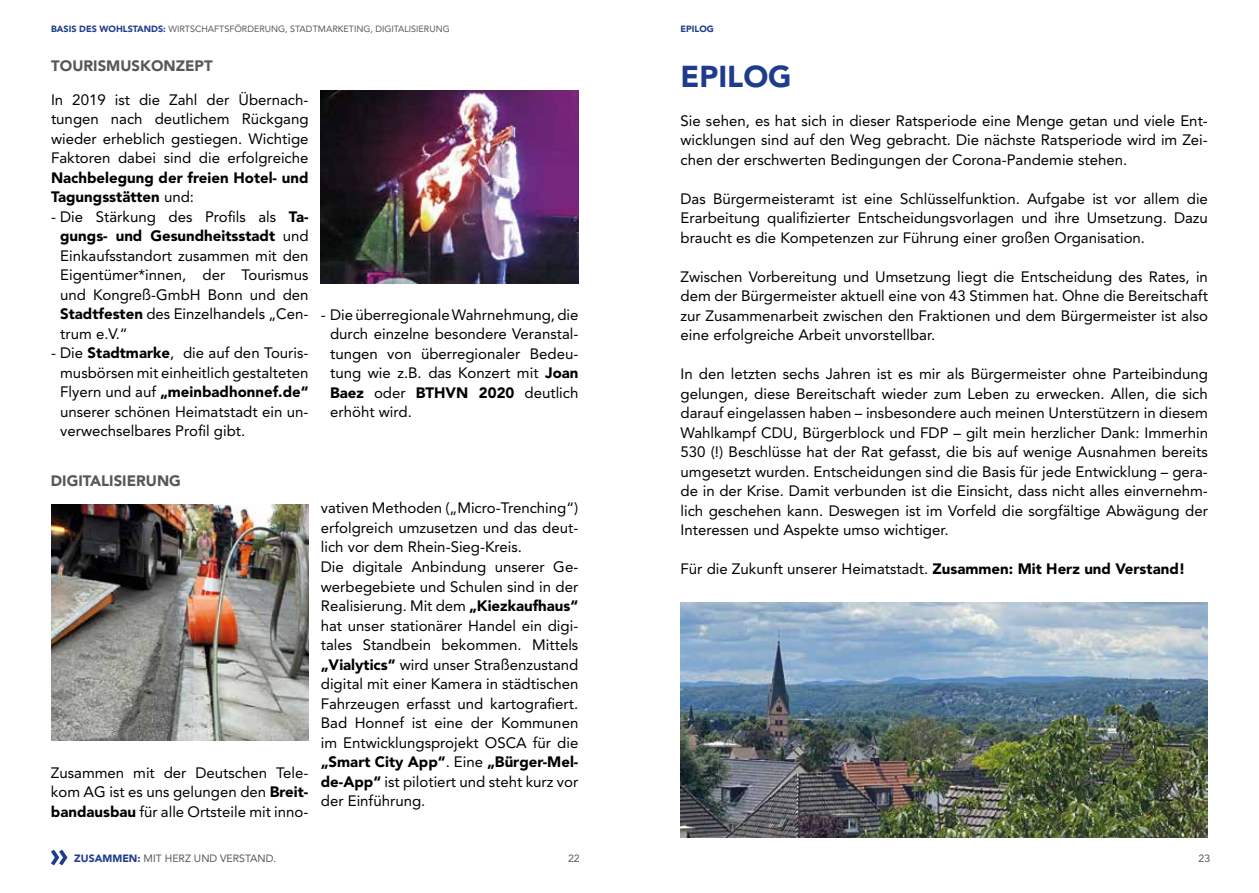
<style>
.page{position:relative;width:1259px;height:893px;background:#fff}
.page>*{position:absolute;margin:0;border:0;box-sizing:border-box;transform-origin:0 0}
.t1{font:900 30px "Avenir";color:#1f3c8c}
.t2{font:15px/19.5px "Avenir";color:#000;text-align:justify}
.t3{font:900 15px/19.5px "Avenir";color:#000}
.t4{font:900 15px "Avenir";color:#575756}
.t5{font:10.5px "Avenir";color:#575756}
.t6{font:9px "Avenir";color:#575756}
.t7{font:900 9px "Avenir";color:#1f3c8c}
.s1{font-weight:900;color:#1f3c8c}
.s2{font-weight:900}
.s3{font-weight:400}
</style>
<div class="page">
<svg style="left:51px;top:850px;width:17px;height:15px"></svg>
<img style="left:321px;top:90px;width:257px;height:193px">
<img style="left:51px;top:504px;width:257px;height:236px">
<img style="left:680px;top:602px;width:528px;height:236px">
<p class="t6" style="left:51px;top:24px;width:400px"><span class="s1">BASIS DES WOHLSTANDS:</span> WIRTSCHAFTSFÖRDERUNG, STADTMARKETING, DIGITALISIERUNG</p>
<p class="t7" style="left:680px;top:24px;width:35px">EPILOG</p>
<h1 class="t1" style="left:680px;top:58px;width:113px">EPILOG</h1>
<p class="t2" style="left:680px;top:111px;width:529px">Sie sehen, es hat sich in dieser Ratsperiode eine Menge getan und viele Ent&shy;wicklungen sind auf den Weg gebracht. Die nächste Ratsperiode wird im Zei&shy;chen der erschwerten Bedingungen der Corona-Pandemie stehen.</p>
<p class="t2" style="left:680px;top:189px;width:529px">Das Bürgermeisteramt ist eine Schlüsselfunktion. Aufgabe ist vor allem die Erarbeitung qualifizierter Entscheidungsvorlagen und ihre Umsetzung. Dazu braucht es die Kompetenzen zur Führung einer großen Organisation.</p>
<p class="t2" style="left:680px;top:267px;width:529px">Zwischen Vorbereitung und Umsetzung liegt die Entscheidung des Rates, in dem der Bürgermeister aktuell eine von 43 Stimmen hat. Ohne die Bereitschaft zur Zusammenarbeit zwischen den Fraktionen und dem Bürgermeister ist also eine erfolgreiche Arbeit unvorstellbar.</p>
<p class="t2" style="left:680px;top:364px;width:529px">In den letzten sechs Jahren ist es mir als Bürgermeister ohne Parteibindung gelungen, diese Bereitschaft wieder zum Leben zu erwecken. Allen, die sich darauf eingelassen haben – insbesondere auch meinen Unterstützern in diesem Wahlkampf CDU, Bürgerblock und FDP – gilt mein herzlicher Dank: Immerhin 530 (!) Beschlüsse hat der Rat gefasst, die bis auf wenige Ausnahmen bereits umgesetzt wurden. Entscheidungen sind die Basis für jede Entwicklung – gera&shy;de in der Krise. Damit verbunden ist die Einsicht, dass nicht alles einvernehm&shy;lich geschehen kann. Deswegen ist im Vorfeld die sorgfältige Abwägung der Interessen und Aspekte umso wichtiger.</p>
<p class="t2" style="left:680px;top:559px;width:506px">Für die Zukunft unserer Heimatstadt. <span class="s2">Zusammen: Mit Herz und Verstand!</span></p>
<p class="t4" style="left:51px;top:56px;width:163px">TOURISMUSKONZEPT</p>
<p class="t2" style="left:51px;top:90px;width:259px">In 2019 ist die Zahl der Übernach&shy;tungen nach deutlichem Rückgang wieder erheblich gestiegen. Wichtige Faktoren dabei sind die erfolgreiche</p>
<p class="t3" style="left:51px;top:168px;width:259px">Nachbelegung der freien Hotel- und<br>Tagungsstätten <span class="s3">und:</span></p>
<p class="t2" style="left:60px;top:207px;width:250px;text-indent:-9px">- Die Stärkung des Profils als <span class="s2">Ta&shy;gungs- und Gesundheitsstadt</span> und Einkaufsstandort zusammen mit den Eigentümer*innen, der Tourismus und Kongreß-GmbH Bonn und den <span class="s2">Stadtfesten</span> des Einzelhandels „Cen&shy;trum e.V.“</p>
<p class="t2" style="left:60px;top:343px;width:250px;text-indent:-9px">- Die <span class="s2">Stadtmarke</span>, die auf den Touris&shy;musbörsen mit einheitlich gestalteten Flyern und auf <span class="s2">„meinbadhonnef.de“ </span>unserer schönen Heimatstadt ein un&shy;verwechselbares Profil gibt.</p>
<p class="t2" style="left:330px;top:305px;width:250px;text-indent:-9px">- Die überregionale Wahrnehmung, die durch einzelne besondere Veranstal&shy;tungen von überregionaler Bedeu&shy;tung wie z.B. das Konzert mit <span class="s2">Joan Baez</span> oder <span class="s2">BTHVN 2020</span> deutlich erhöht wird.</p>
<p class="t4" style="left:51px;top:472px;width:132px">DIGITALISIERUNG</p>
<p class="t2" style="left:321px;top:499px;width:259px;text-align:left">vativen Methoden („Micro-Trenching“) erfolgreich umzusetzen und das deut&shy;lich vor dem Rhein-Sieg-Kreis.<br>Die digitale Anbindung unserer Ge&shy;werbegebiete und Schulen sind in der Realisierung. Mit dem <span class="s2">„Kiezkaufhaus“ </span>hat unser stationärer Handel ein digi&shy;tales Standbein bekommen. Mittels <span class="s2">„Vialytics“</span> wird unser Straßenzustand digital mit einer Kamera in städtischen Fahrzeugen erfasst und kartografiert.<br>Bad Honnef ist eine der Kommunen im Entwicklungsprojekt OSCA für die <span class="s2">„Smart City App“</span>. Eine <span class="s2">„Bürger-Mel&shy;de-App“</span> ist pilotiert und steht kurz vor der Einführung.</p>
<p class="t2" style="left:51px;top:763px;width:259px">Zusammen mit der Deutschen Tele&shy;kom AG ist es uns gelungen den <span class="s2">Breit&shy;bandausbau</span> für alle Ortsteile mit inno-</p>
<p class="t5" style="left:74px;top:852px;width:204px"><span class="s1">ZUSAMMEN:</span> MIT HERZ UND VERSTAND.</p>
<p class="t5" style="left:568px;top:852px;width:13px">22</p>
<p class="t5" style="left:1198px;top:852px;width:13px">23</p>
</div>
